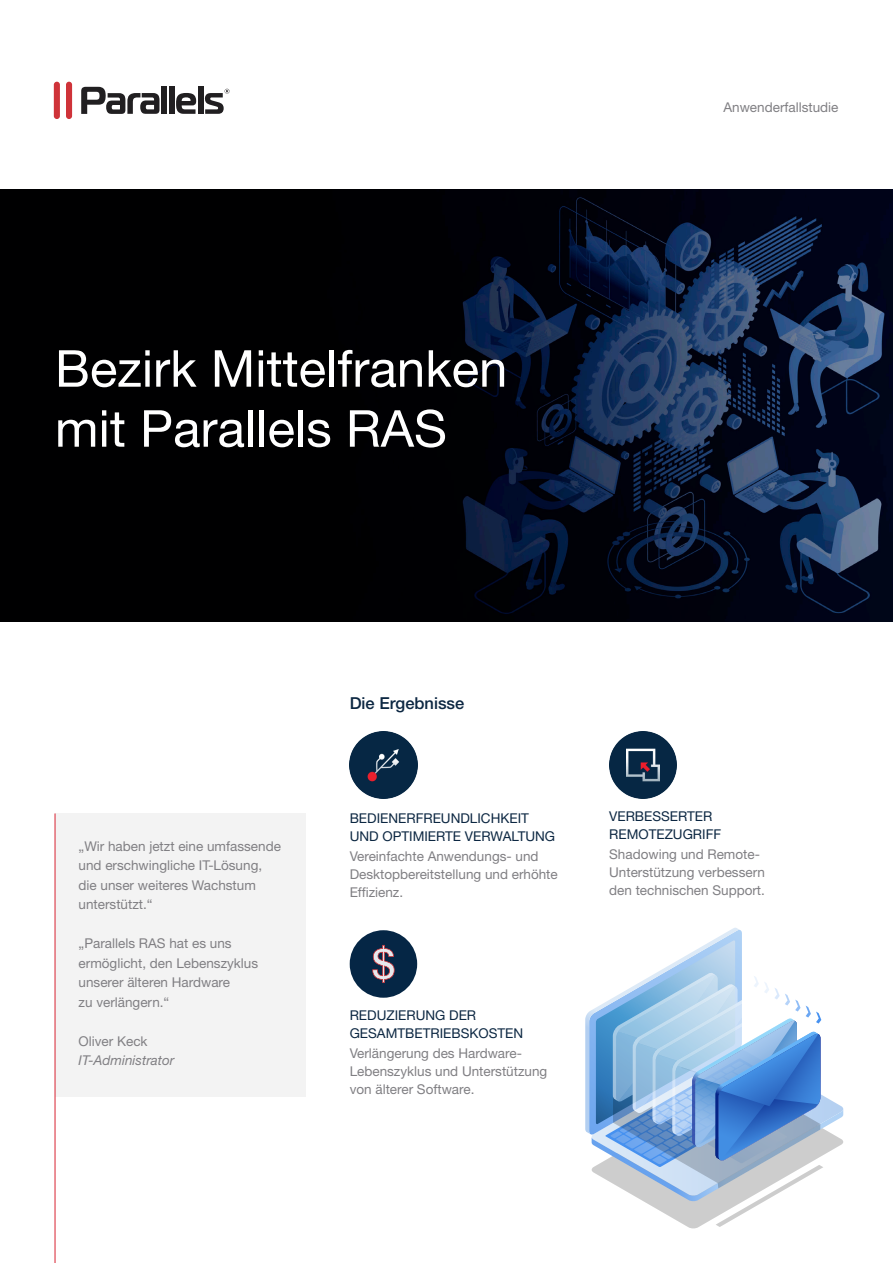
<style>
.page{position:relative;width:893px;height:1263px;background:#fff}
.page>*{position:absolute;margin:0;border:0;box-sizing:border-box;transform-origin:0 0}
.headline{font:51px/60px "Helvetica Neue LT Std";color:#fff}
.heading1{font:500 16.5px "Helvetica Neue LT Std";color:#0c2742}
.quote{font:13.5px/19.5px "Helvetica Neue LT Std";color:#807f83}
.base{font:13.5px/18px "Helvetica Neue LT Std";color:#807f83}
.heading2{font:13.5px/18px "Helvetica Neue LT Std";color:#0c2742}
.quote_italics{font:italic 13.5px "Helvetica Neue LT Std";color:#807f83}
</style>
<div class="page">
<img style="left:0;top:189px;width:893px;height:432px">
<svg style="left:585px;top:928px;width:259px;height:300px"></svg>
<div style="left:54px;top:82px;width:6px;height:37px;background:#cf3339;border-radius:3px"></div>
<div style="left:66px;top:82px;width:6px;height:37px;background:#cf3339;border-radius:3px"></div>
<svg style="left:176px;top:93px;width:20px;height:21px"></svg>
<div style="left:198px;top:87px;width:5px;height:27px;background:#211f21"></div>
<div style="left:169px;top:87px;width:5px;height:27px;background:#211f21"></div>
<div style="left:161px;top:87px;width:6px;height:27px;background:#211f21"></div>
<svg style="left:81px;top:87px;width:78px;height:27px"></svg>
<svg style="left:205px;top:89px;width:25px;height:25px"></svg>
<div style="left:55px;top:813px;width:250px;height:284px;background:#f3f3f3"></div>
<hr style="left:55px;top:813px;width:1px;height:450px;background:#d82231">
<img style="left:609px;top:731px;width:68px;height:68px">
<img style="left:350px;top:731px;width:67px;height:68px">
<div style="left:350px;top:930px;width:67px;height:68px;background:#052645;border-radius:50%"></div>
<svg style="left:372px;top:945px;width:23px;height:38px"></svg>
<p class="headline" style="left:55px;top:338px;width:454px">Bezirk Mittelfranken mit Parallels RAS</p>
<p class="quote" style="left:723px;top:97px;width:116px">Anwenderfallstudie</p>
<p class="quote" style="left:79px;top:836px;width:204px">„Wir haben jetzt eine umfassende und erschwingliche IT-Lösung, die unser weiteres Wachstum unterstützt.“</p>
<p class="quote" style="left:79px;top:933px;width:181px">„Parallels RAS hat es uns ermöglicht, den Lebenszyklus unserer älteren Hardware<br>zu verlängern.“</p>
<p class="quote" style="left:79px;top:1031px;width:71px">Oliver Keck</p>
<p class="quote_italics" style="left:79px;top:1052px;width:97px">IT-Administrator</p>
<p class="heading1" style="left:350px;top:693px;width:116px">Die Ergebnisse</p>
<p class="heading2" style="left:350px;top:808px;width:207px">BEDIENERFREUNDLICHKEIT<br>UND OPTIMIERTE VERWALTUNG</p>
<p class="base" style="left:350px;top:847px;width:210px">Vereinfachte Anwendungs- und<br>Desktopbereitstellung und erhöhte<br>Effizienz.</p>
<p class="heading2" style="left:350px;top:1006px;width:175px">REDUZIERUNG DER<br>GESAMTBETRIEBSKOSTEN</p>
<p class="base" style="left:350px;top:1044px;width:199px">Verlängerung des Hardware-<br>Lebenszyklus und Unterstützung von älterer Software.</p>
<p class="heading2" style="left:609px;top:807px;width:113px">VERBESSERTER<br>REMOTEZUGRIFF</p>
<p class="base" style="left:609px;top:845px;width:157px">Shadowing und Remote-<br>Unterstützung verbessern den technischen Support.</p>
</div>
